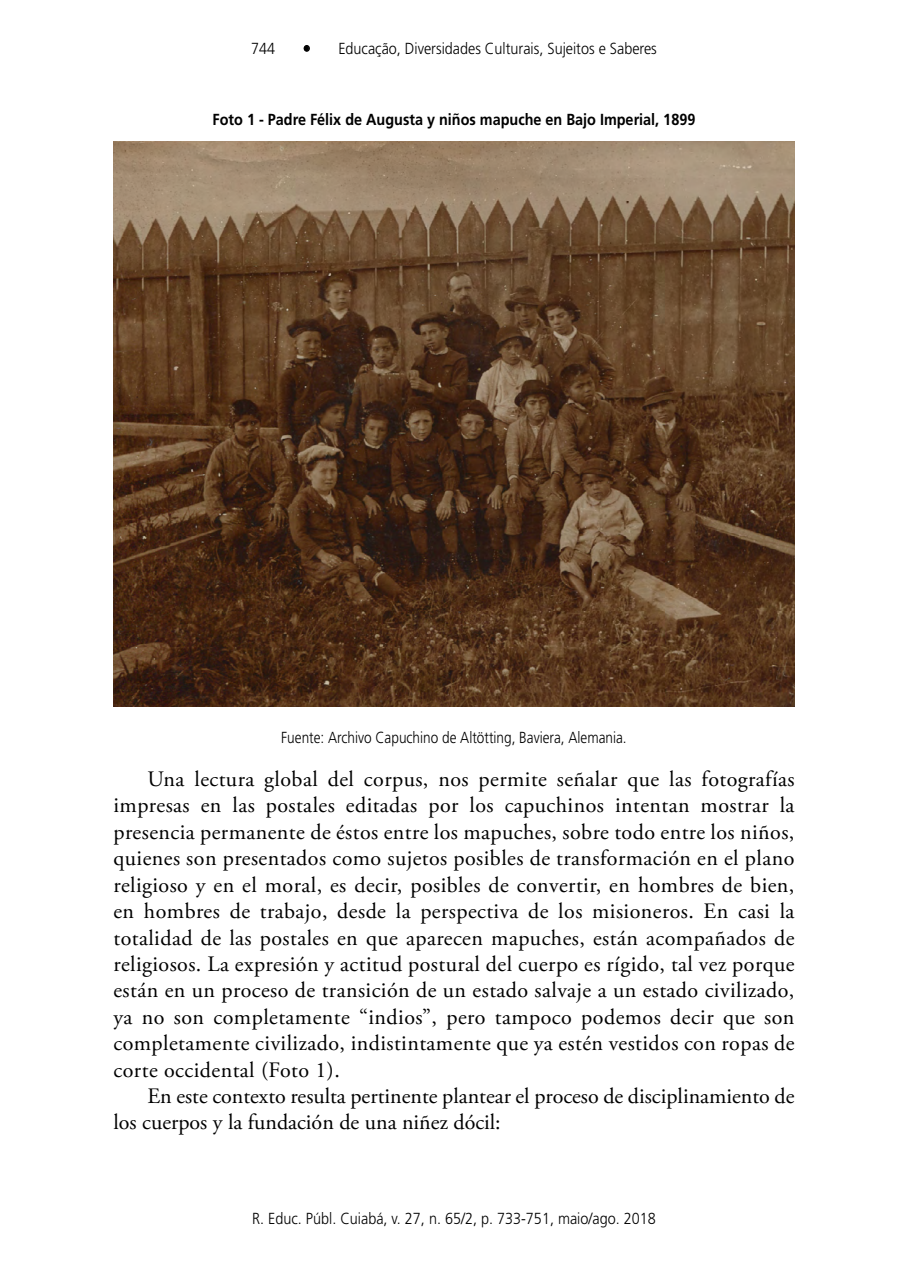
<style>
.page{position:relative;width:908px;height:1276px;background:#fff}
.page>*{position:absolute;margin:0;border:0;box-sizing:border-box;transform-origin:0 0}
._00_CORPO_Texto_EDUC{font:22px/26.4px "Adobe Garamond Pro";color:#000;text-align:justify}
._04_LEGENDA_EDUCA{font:300 16px "Frutiger LT Std";color:#000;scale:.9 1}
._04_Tabela_TÍTULO_ED{font:700 16px "Frutiger LT Std";color:#000;scale:.9 1}
._04_LEGENDA_EDUCA-2{font:300 16px "Frutiger LT Std";color:#000;scale:.85 1}
</style>
<div class="page">
<div style="left:303px;top:45px;width:7px;height:7px;border:1px solid #000;border-radius:50%"></div>
<img style="left:113px;top:142px;width:681px;height:564px">
<p class="_04_LEGENDA_EDUCA" style="left:251px;top:39px;width:28px">744</p>
<p class="_04_LEGENDA_EDUCA" style="left:303px;top:39px;width:394px">• Educação, Diversidades Culturais, Sujeitos e Saberes</p>
<p class="_04_Tabela_TÍTULO_ED" style="left:212px;top:110px;width:537px">Foto 1 - Padre Félix de Augusta y niños mapuche en Bajo Imperial, 1899</p>
<p class="_04_LEGENDA_EDUCA-2" style="left:281px;top:728px;width:407px">Fuente: Archivo Capuchino de Altötting, Baviera, Alemania.</p>
<p class="_00_CORPO_Texto_EDUC" style="left:113px;top:766px;width:682px;text-indent:34px">Una lectura global del corpus, nos permite señalar que las fotografías impresas en las postales editadas por los capuchinos intentan mostrar la presencia permanente de éstos entre los mapuches, sobre todo entre los niños, quienes son presentados como sujetos posibles de transformación en el plano religioso y en el moral, es decir, posibles de convertir, en hombres de bien, en hombres de trabajo, desde la perspectiva de los misioneros. En casi la totalidad de las postales en que aparecen mapuches, están acompañados de religiosos. La expresión y actitud postural del cuerpo es rígido, tal vez porque están en un proceso de transición de un estado salvaje a un estado civilizado, ya no son completamente “indios”, pero tampoco podemos decir que son completamente civilizado, indistintamente que ya estén vestidos con ropas de corte occidental (Foto 1).</p>
<p class="_00_CORPO_Texto_EDUC" style="left:113px;top:1083px;width:682px;text-indent:34px">En este contexto resulta pertinente plantear el proceso de disciplinamiento de los cuerpos y la fundación de una niñez dócil:</p>
<p class="_04_LEGENDA_EDUCA" style="left:252px;top:1210px;width:449px">R. Educ. Públ. Cuiabá, v. 27, n. 65/2, p. 733-751, maio/ago. 2018</p>
</div>
